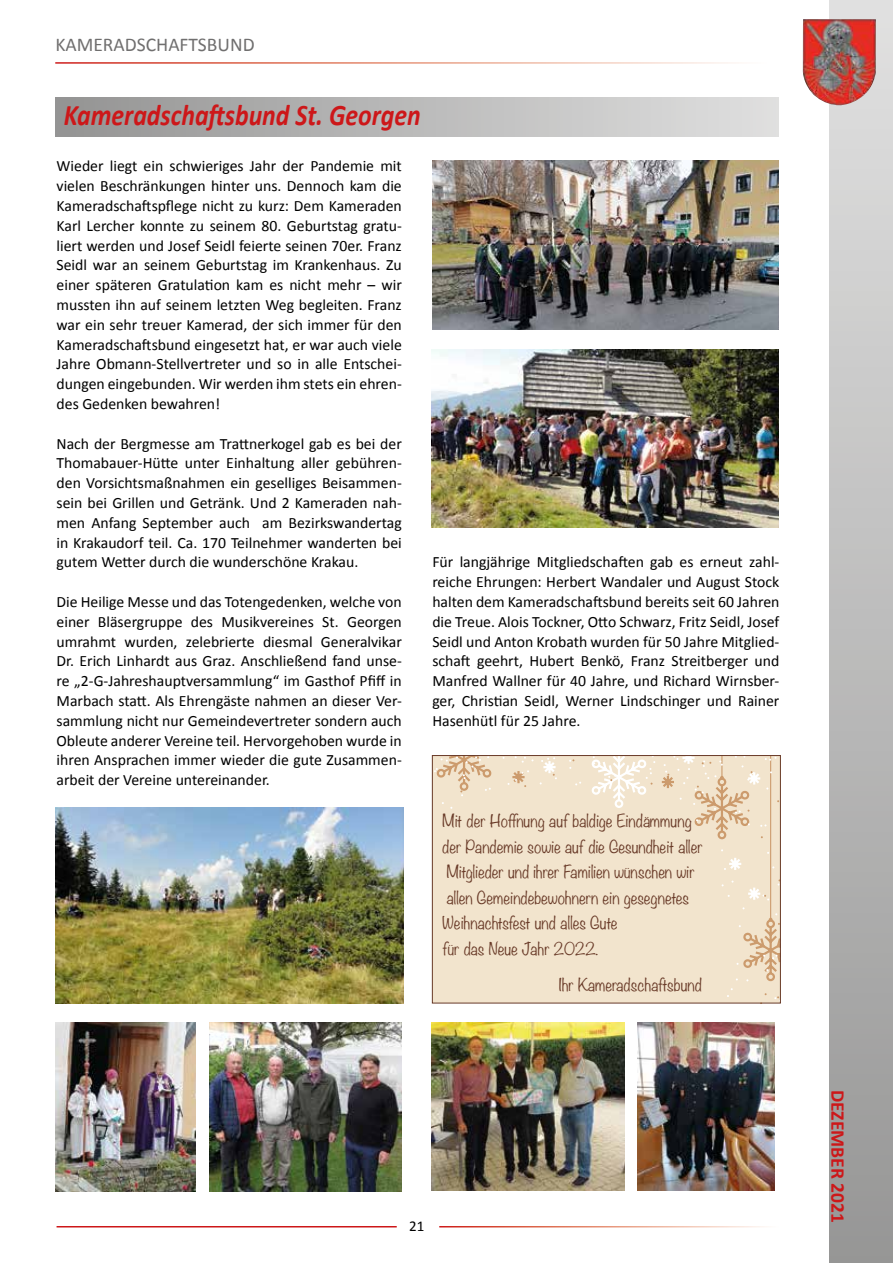
<style>
.page{position:relative;width:893px;height:1263px;background:#fff}
.page>*{position:absolute;margin:0;border:0;box-sizing:border-box;transform-origin:0 0}
.t1{font:italic 700 30px "Calibri";color:#cd1719;scale:.86 1}
.t2{font:19.5px "Calibri";color:#706f6f}
.t3{font:700 19.5px "Calibri";color:#cd1719}
.t4{font:15.75px/19.8px "Calibri";color:#000;text-align:justify}
.t5{font:300 15.75px/25.5px "Noteworthy";color:#693a28}
.t6{font:15px "Calibri";color:#000}
</style>
<div class="page">
<div style="left:829px;top:0;width:64px;height:1263px;background:linear-gradient(to bottom,#e1e1e1,#979796)"></div>
<img style="left:803px;top:19px;width:73px;height:86px">
<hr style="left:57px;top:1226px;width:340px;height:1px;background:#cd1719">
<div style="left:55px;top:98px;width:723px;height:38px;background:linear-gradient(to right,#949493,#e0e0e0)"></div>
<img style="left:432px;top:161px;width:347px;height:168px">
<img style="left:55px;top:807px;width:348px;height:196px">
<img style="left:432px;top:350px;width:346px;height:178px">
<img style="left:638px;top:1023px;width:137px;height:167px">
<img style="left:55px;top:1023px;width:141px;height:168px">
<img style="left:432px;top:1023px;width:192px;height:168px">
<img style="left:209px;top:1023px;width:193px;height:168px">
<div style="left:432px;top:755px;width:348px;height:248px;background:#f2e4cd"></div>
<svg style="left:569px;top:759px;width:5px;height:10px"></svg>
<svg style="left:434px;top:757px;width:123px;height:52px"></svg>
<svg style="left:591px;top:757px;width:188px;height:225px"></svg>
<div style="left:432px;top:755px;width:349px;height:248px;border:1px solid #693a28"></div>
<p class="t2" style="left:55px;top:33px;width:201px">KAMERADSCHAFTSBUND</p>
<h1 class="t1" style="left:64px;top:96px;width:417px">Kameradschaftsbund St. Georgen</h1>
<p class="t4" style="left:57px;top:155px;width:347px">Wieder liegt ein schwieriges Jahr der Pandemie mit vielen Beschränkungen hinter uns. Dennoch kam die Kameradschaftspflege nicht zu kurz: Dem Kameraden Karl Lercher konnte zu seinem 80. Geburtstag gratu&shy;liert werden und Josef Seidl feierte seinen 70er. Franz Seidl war an seinem Geburtstag im Krankenhaus. Zu einer späteren Gratulation kam es nicht mehr – wir mussten ihn auf seinem letzten Weg begleiten. Franz war ein sehr treuer Kamerad, der sich immer für den Kameradschaftsbund eingesetzt hat, er war auch viele Jahre Obmann-Stellvertreter und so in alle Entschei&shy;dungen eingebunden. Wir werden ihm stets ein ehren&shy;des Gedenken bewahren!</p>
<p class="t4" style="left:57px;top:433px;width:347px">Nach der Bergmesse am Trattnerkogel gab es bei der Thomabauer-Hütte unter Einhaltung aller gebühren&shy;den Vorsichtsmaßnahmen ein geselliges Beisammen&shy;sein bei Grillen und Getränk. Und 2 Kameraden nah&shy;men Anfang September auch am Bezirkswandertag in Krakaudorf teil. Ca. 170 Teilnehmer wanderten bei gutem Wetter durch die wunderschöne Krakau.</p>
<p class="t4" style="left:57px;top:591px;width:347px">Die Heilige Messe und das Totengedenken, welche von einer Bläsergruppe des Musikvereines St. Georgen umrahmt wurden, zelebrierte diesmal Generalvikar Dr. Erich Linhardt aus Graz. Anschließend fand unse&shy;re „2-G-Jahreshauptversammlung“ im Gasthof Pfiff in Marbach statt. Als Ehrengäste nahmen an dieser Ver&shy;sammlung nicht nur Gemeindevertreter sondern auch Obleute anderer Vereine teil. Hervorgehoben wurde in ihren Ansprachen immer wieder die gute Zusammen&shy;arbeit der Vereine untereinander.</p>
<p class="t4" style="left:432px;top:551px;width:349px">Für langjährige Mitgliedschaften gab es erneut zahl&shy;reiche Ehrungen: Herbert Wandaler und August Stock halten dem Kameradschaftsbund bereits seit 60 Jahren die Treue. Alois Tockner, Otto Schwarz, Fritz Seidl, Josef Seidl und Anton Krobath wurden für 50 Jahre Mitglied&shy;schaft geehrt, Hubert Benkö, Franz Streitberger und Manfred Wallner für 40 Jahre, und Richard Wirnsber&shy;ger, Christian Seidl, Werner Lindschinger und Rainer Hasenhütl für 25 Jahre.</p>
<p class="t5" style="left:442px;top:808px;width:262px">Mit der Hoffnung auf baldige Eindämmung der Pandemie sowie auf die Gesundheit aller Mitglieder und ihrer Familien wünschen wir allen Gemeindebewohnern ein gesegnetes Weihnachtsfest und alles Gute<br>für das Neue Jahr 2022.</p>
<p class="t5" style="left:559px;top:971px;width:145px">Ihr Kameradschaftsbund</p>
<p class="t6" style="left:409px;top:1216px;width:17px">21</p>
<p class="t3" style="left:850px;top:1090px;width:134px;rotate:90deg">DEZEMBER 2021</p>
</div>
